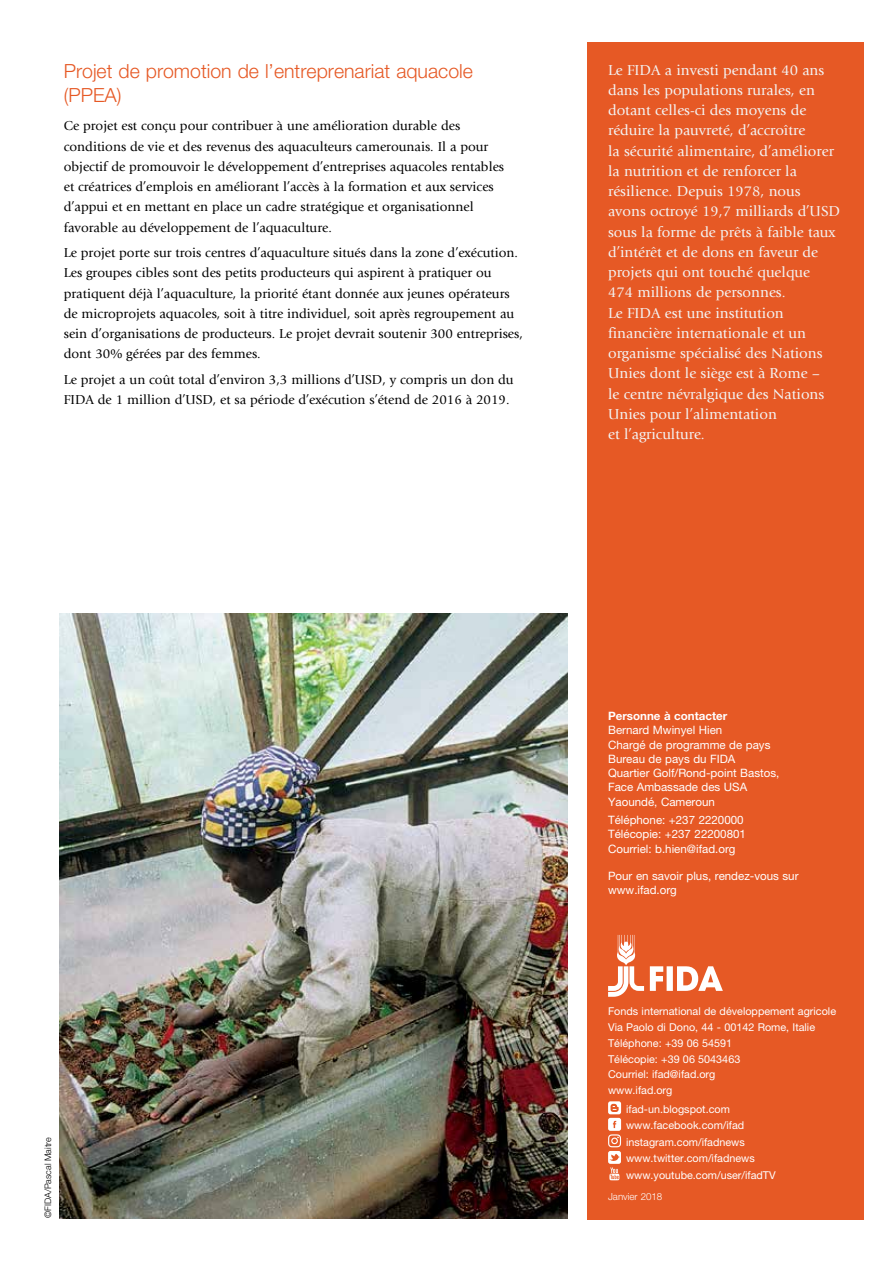
<style>
.page{position:relative;width:893px;height:1263px;background:#fff}
.page>*{position:absolute;margin:0;border:0;box-sizing:border-box;transform-origin:0 0}
.t1{font:300 19.5px/24px "Helvetica Neue LT Std";color:#e65925}
.t2{font:15px/20.2px "Giovanni Std";color:#f3f3f3}
.t3{font:13.5px/20.2px "Giovanni Std";color:#000}
.t4{font:11.55px/14.2px "Helvetica Neue";color:#fff}
.t5{font:700 11.55px "Helvetica Neue LT Std";color:#fff}
.t6{font:10.8px/15.8px "Helvetica Neue LT Std";color:#fff}
.t7{font:300 9.75px "Helvetica Neue LT Std";color:#fff}
.t8{font:300 9px "Helvetica Neue LT Std";color:#000}
</style>
<div class="page">
<div style="left:587px;top:43px;width:276px;height:1177px;background:#e65925"></div>
<img style="left:60px;top:613px;width:508px;height:605px">
<svg style="left:650px;top:966px;width:73px;height:25px"></svg>
<svg style="left:608px;top:935px;width:36px;height:62px"></svg>
<svg style="left:608px;top:1101px;width:13px;height:79px"></svg>
<h1 class="t1" style="left:64px;top:58px;width:411px">Projet de promotion de l’entreprenariat aquacole (PPEA)</h1>
<p class="t3" style="left:64px;top:116px;width:442px">Ce projet est conçu pour contribuer à une amélioration durable des conditions de vie et des revenus des aquaculteurs camerounais. Il a pour objectif de promouvoir le développement d’entreprises aquacoles rentables et créatrices d’emplois en améliorant l’accès à la formation et aux services d’appui et en mettant en place un cadre stratégique et organisationnel favorable au développement de l’aquaculture.</p>
<p class="t3" style="left:64px;top:243px;width:461px">Le projet porte sur trois centres d’aquaculture situés dans la zone d’exécution.<br>Les groupes cibles sont des petits producteurs qui aspirent à pratiquer ou pratiquent déjà l’aquaculture, la priorité étant donnée aux jeunes opérateurs de microprojets aquacoles, soit à titre individuel, soit après regroupement au sein d’organisations de producteurs. Le projet devrait soutenir 300 entreprises, dont 30% gérées par des femmes.</p>
<p class="t3" style="left:64px;top:369px;width:451px">Le projet a un coût total d’environ 3,3 millions d’USD, y compris un don du<br>FIDA de 1 million d’USD, et sa période d’exécution s’étend de 2016 à 2019.</p>
<p class="t2" style="left:608px;top:60px;width:234px">Le FIDA a investi pendant 40 ans dans les populations rurales, en dotant celles-ci des moyens de réduire la pauvreté, d’accroître<br>la sécurité alimentaire, d’améliorer la nutrition et de renforcer la résilience. Depuis 1978, nous avons octroyé 19,7 milliards d’USD sous la forme de prêts à faible taux d’intérêt et de dons en faveur de projets qui ont touché quelque<br>474 millions de personnes.<br>Le FIDA est une institution financière internationale et un organisme spécialisé des Nations<br>Unies dont le siège est à Rome –<br>le centre névralgique des Nations<br>Unies pour l’alimentation<br>et l’agriculture.</p>
<p class="t8" style="left:42px;top:1218px;width:83px;rotate:-90deg">©FIDA/Pascal Maitre</p>
<p class="t5" style="left:608px;top:709px;width:121px">Personne à contacter</p>
<p class="t4" style="left:608px;top:723px;width:173px">Bernard Mwinyel Hien<br>Chargé de programme de pays<br>Bureau de pays du FIDA<br>Quartier Golf/Rond-point Bastos,<br>Face Ambassade des USA<br>Yaoundé, Cameroun</p>
<p class="t4" style="left:608px;top:813px;width:139px">Téléphone: +237 2220000<br>Télécopie: +237 22200801<br>Courriel: b.hien@ifad.org</p>
<p class="t4" style="left:608px;top:868px;width:192px">Pour en savoir plus, rendez-vous sur www.ifad.org</p>
<p class="t6" style="left:608px;top:1003px;width:230px">Fonds international de développement agricole<br>Via Paolo di Dono, 44 - 00142 Rome, Italie<br>Téléphone: +39 06 54591<br>Télécopie: +39 06 5043463<br>Courriel: ifad@ifad.org<br>www.ifad.org</p>
<p class="t6" style="left:626px;top:1100px;width:151px;line-height:16.5px">ifad-un.blogspot.com www.facebook.com/ifad instagram.com/ifadnews www.twitter.com/ifadnews www.youtube.com/user/ifadTV</p>
<p class="t7" style="left:608px;top:1190px;width:56px">Janvier 2018</p>
</div>
